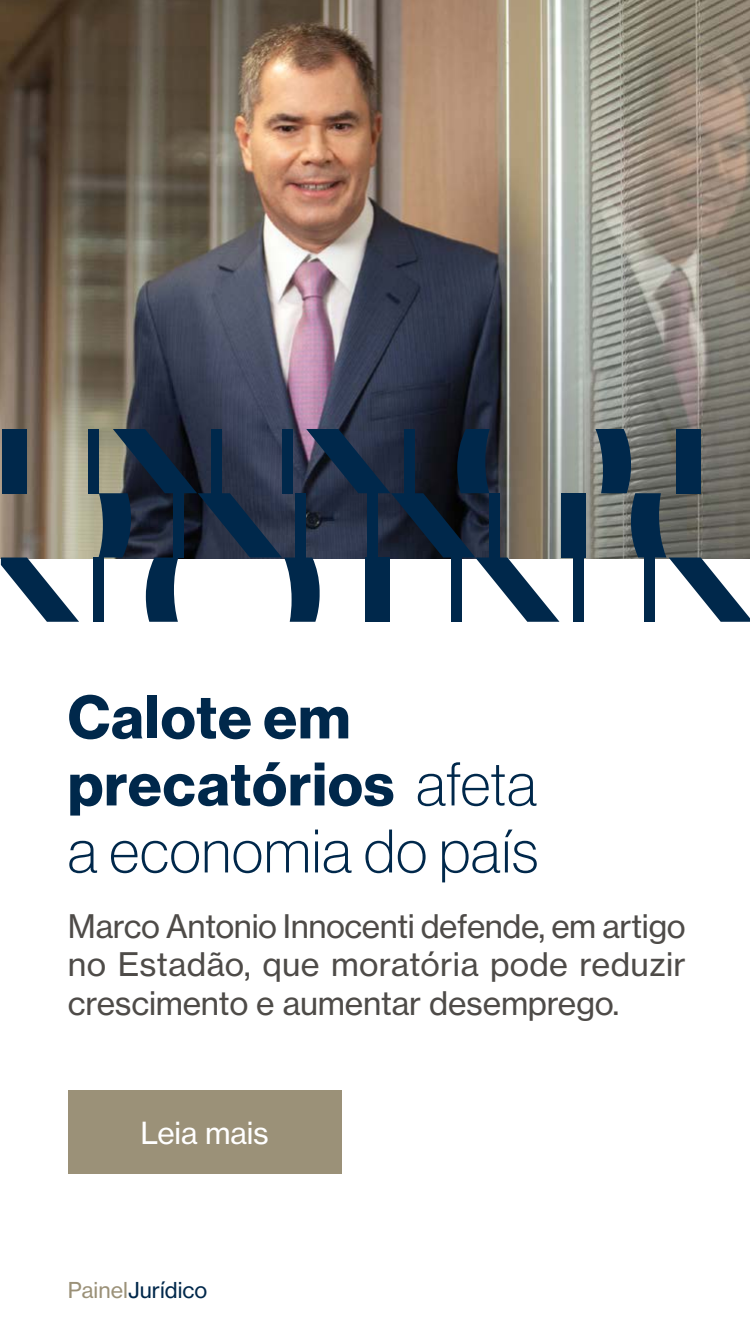
<style>
.page{position:relative;width:750px;height:1334px;background:#fff}
.page>*{position:absolute;margin:0;border:0;box-sizing:border-box;transform-origin:0 0}
.t1{font:60px/67px "N Haas Grotesk DS Pro 75 Bd";letter-spacing:.02em;color:#00284b}
.t2{font:60px "N Haas Grotesk DS Pro 35 X Lt";letter-spacing:.02em;color:#00284b}
.t3{font:32px/38.4px "N Haas Grotesk TX Pro 55 Rg";letter-spacing:-.01em;color:#4e4b48;text-align:justify}
.t4{font:30px "N Haas Grotesk TX Pro 55 Rg";letter-spacing:-.01em;color:#fff}
.t5{font:21.6px "N Haas Grotesk TX Pro 55 Rg";color:#00284b}
.s1{font-family:"N Haas Grotesk DS Pro 35 X Lt"}
.s2{color:#9b9178}
</style>
<div class="page">
<div style="left:68px;top:1091px;width:273px;height:83px;background:#9b9178"></div>
<img style="left:0;top:0;width:750px;height:558px">
<div style="left:3px;top:429px;width:24px;height:64px;background:#00284b"></div>
<div style="left:89px;top:429px;width:10px;height:64px;background:#00284b"></div>
<div style="left:561px;top:493px;width:25px;height:65px;background:#00284b"></div>
<div style="left:93px;top:558px;width:10px;height:64px;background:#00284b"></div>
<svg style="left:1px;top:558px;width:78px;height:64px"></svg>
<div style="left:573px;top:558px;width:11px;height:64px;background:#00284b"></div>
<svg style="left:98px;top:429px;width:462px;height:193px"></svg>
<div style="left:365px;top:558px;width:25px;height:64px;background:#00284b"></div>
<div style="left:451px;top:558px;width:11px;height:64px;background:#00284b"></div>
<svg style="left:596px;top:429px;width:154px;height:193px"></svg>
<h1 class="t1" style="left:68px;top:685px;width:470px">Calote em precatórios <span class="s1">afeta</span></h1>
<h1 class="t2" style="left:68px;top:818px;width:472px">a economia do país</h1>
<p class="t3" style="left:68px;top:907px;width:619px">Marco Antonio Innocenti defende, em artigo no Estadão, que moratória pode reduzir crescimento e aumentar desemprego.</p>
<p class="t4" style="left:141px;top:1115px;width:130px">Leia mais</p>
<p class="t5" style="left:68px;top:1277px;width:141px"><span class="s2">Painel</span>Jurídico</p>
</div>
